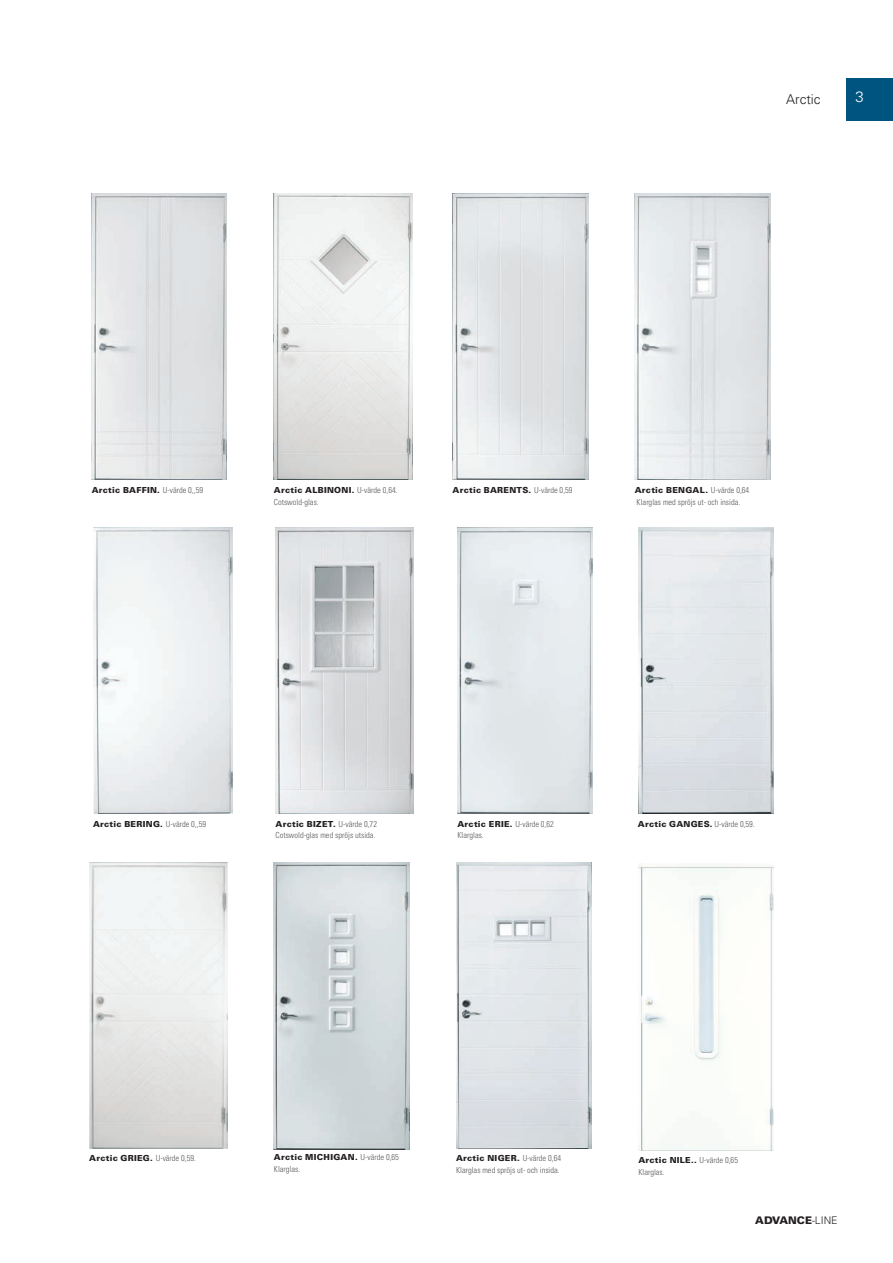
<style>
.page{position:relative;width:893px;height:1263px;background:#fff}
.page>*{position:absolute;margin:0;border:0;box-sizing:border-box;transform-origin:0 0}
.t1{font:300 15px "Univers LT Std";color:#fff}
.t2{font:300 13.5px "Univers LT Std";color:#231f20}
.t3{font:900 10.5px "Univers LT Std";color:#231f20}
.t4{font:300 condensed 8.4px/11.9px "Univers LT Std";color:#57585a}
.t5{font:900 8.4px "Univers LT Std";letter-spacing:.03em;color:#231f20}
.s1{font-weight:300;font-stretch:condensed;color:#57585a}
.s2{font-weight:900;font-stretch:normal;color:#231f20}
.s3{font-weight:300}
</style>
<div class="page">
<img style="left:274px;top:193px;width:138px;height:287px">
<img style="left:92px;top:193px;width:134px;height:287px">
<img style="left:635px;top:193px;width:135px;height:287px">
<img style="left:453px;top:193px;width:136px;height:287px">
<img style="left:457px;top:527px;width:135px;height:287px">
<img style="left:93px;top:527px;width:139px;height:287px">
<img style="left:276px;top:527px;width:138px;height:287px">
<img style="left:638px;top:527px;width:135px;height:287px">
<img style="left:89px;top:862px;width:139px;height:287px">
<img style="left:274px;top:862px;width:135px;height:287px">
<img style="left:456px;top:862px;width:135px;height:287px">
<img style="left:638px;top:864px;width:136px;height:286px">
<div style="left:846px;top:78px;width:47px;height:42px;background:#005480"></div>
<h2 class="t2" style="left:786px;top:91px;width:36px">Arctic</h2>
<h1 class="t1" style="left:855px;top:88px;width:10px">3</h1>
<p class="t5" style="left:92px;top:484px;width:113px">Arctic BAFFIN. <span class="s1">U-värde 0,,59</span></p>
<p class="t5" style="left:453px;top:484px;width:122px">Arctic BARENTS. <span class="s1">U-värde 0,59</span></p>
<p class="t4" style="left:635px;top:484px;width:116px"><span class="s2">Arctic BENGAL.</span> U-värde 0,64<br>Klarglas med spröjs ut- och insida.</p>
<p class="t4" style="left:274px;top:484px;width:125px"><span class="s2">Arctic ALBINONI.</span> U-värde 0,64.<br>Cotswold-glas.</p>
<p class="t5" style="left:93px;top:818px;width:115px">Arctic BERING. <span class="s1">U-värde 0,,59</span></p>
<p class="t4" style="left:275px;top:818px;width:103px"><span class="s2">Arctic BIZET.</span> U-värde 0,72<br>Cotswold-glas med spröjs utsida.</p>
<p class="t4" style="left:457px;top:818px;width:98px"><span class="s2">Arctic ERIE.</span> U-värde 0,62<br>Klarglas.</p>
<p class="t5" style="left:638px;top:818px;width:118px">Arctic GANGES. <span class="s1">U-värde 0,59.</span></p>
<p class="t5" style="left:89px;top:1153px;width:108px">Arctic GRIEG. <span class="s1">U-värde 0,59.</span></p>
<p class="t4" style="left:274px;top:1151px;width:127px"><span class="s2">Arctic MICHIGAN.</span> U-värde 0,65<br>Klarglas.</p>
<p class="t4" style="left:456px;top:1152px;width:107px"><span class="s2">Arctic NIGER.</span> U-värde 0,64<br>Klarglas med spröjs ut- och insida.</p>
<p class="t4" style="left:638px;top:1154px;width:101px"><span class="s2">Arctic NILE..</span> U-värde 0,65<br>Klarglas.</p>
<p class="t3" style="left:755px;top:1213px;width:84px">ADVANCE<span class="s3">-LINE</span></p>
</div>
